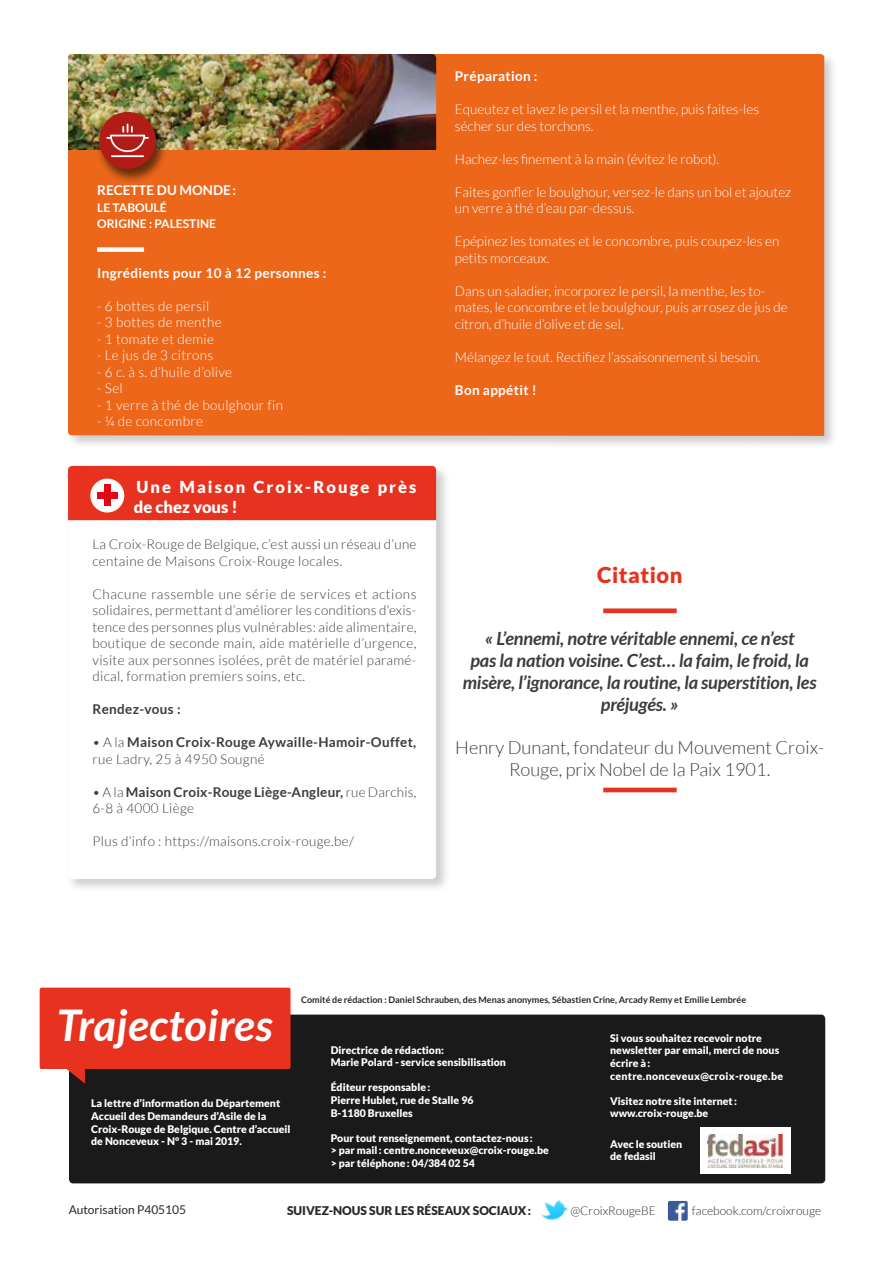
<style>
.page{position:relative;width:893px;height:1263px;background:#fff}
.page>*{position:absolute;margin:0;border:0;box-sizing:border-box;transform-origin:0 0}
.t1{font:italic 700 43.65px "Lato";letter-spacing:.01em;color:#fff}
.t2{font:900 21.9px "Lato";letter-spacing:.025em;color:#e6321f}
.t3{font:italic 700 18.15px/21.9px "Lato";letter-spacing:-.01em;color:#3c3c3b;text-align:center}
.t4{font:300 18.15px/21.9px "Lato";color:#3c3c3b;text-align:center}
.t5{font:900 16.5px/19.8px "Lato";letter-spacing:.125em;color:#fff}
.t6{font:300 13.5px/16.5px "Lato";color:#fff}
.t7{font:300 13.5px/16.5px "Lato";letter-spacing:.025em;color:#3c3c3b}
.t8{font:700 13.5px/16.5px "Lato";letter-spacing:.025em;color:#3c3c3b}
.t9{font:300 13.5px "Lato";letter-spacing:.025em;color:#fff}
.t10{font:700 13.5px "Lato";letter-spacing:.025em;color:#fff}
.t11{font:700 13.5px "Lato";color:#fff}
.t12{font:300 12px "Lato";color:#282827}
.t13{font:900 12px "Lato";color:#282827}
.t14{font:700 12px/16.5px "Lato";color:#fff}
.t15{font:12px "Lato";color:#282827}
.t16{font:900 10.5px/12.6px "Lato";color:#fff}
.t17{font:700 9px "Lato";color:#282827}
.s1{font-weight:300}
</style>
<div class="page">
<div style="left:69px;top:1014px;width:756px;height:169px;background:#1a1a1a;border-radius:4px"></div>
<div style="left:700px;top:1127px;width:90px;height:46px;background:#fff"></div>
<img style="left:707px;top:1135px;width:75px;height:32px">
<div style="left:40px;top:988px;width:251px;height:81px;background:#e6321f;border-radius:2px"></div>
<svg style="left:66px;top:1069px;width:19px;height:15px"></svg>
<img style="left:541px;top:1200px;width:27px;height:20px">
<img style="left:668px;top:1201px;width:20px;height:20px">
<div style="left:603px;top:608px;width:74px;height:5px;background:#e6321f"></div>
<hr style="left:603px;top:788px;width:74px;height:4px;background:#e6321f">
<div style="left:66px;top:464px;width:384px;height:429px;background:#000;opacity:.2"></div>
<div style="left:68px;top:466px;width:368px;height:413px;background:#fff;border-radius:4px"></div>
<div style="left:68px;top:466px;width:368px;height:54px;background:#e6321f"></div>
<div style="left:90px;top:479px;width:34px;height:33px;background:#fff;border-radius:50%"></div>
<div style="left:104px;top:485px;width:7px;height:21px;background:#e30613"></div>
<div style="left:98px;top:492px;width:20px;height:7px;background:#e30613"></div>
<div style="left:66px;top:52px;width:773px;height:398px;background:#000;opacity:.2"></div>
<div style="left:68px;top:54px;width:756px;height:382px;background:#ec671a"></div>
<img style="left:68px;top:54px;width:368px;height:96px">
<div style="left:96px;top:111px;width:73px;height:73px;background:#000;opacity:.57"></div>
<div style="left:99px;top:112px;width:57px;height:57px;background:#b21c17;border-radius:50%"></div>
<hr style="left:111px;top:155px;width:33px;height:2px;background:#fff">
<svg style="left:106px;top:124px;width:43px;height:28px"></svg>
<div style="left:97px;top:247px;width:47px;height:5px;background:#fff"></div>
<p class="t11" style="left:97px;top:183px;width:140px">RECETTE DU MONDE:</p>
<p class="t14" style="left:97px;top:199px;width:120px">LE TABOULÉ<br>ORIGINE : PALESTINE</p>
<p class="t10" style="left:97px;top:265px;width:231px">Ingrédients pour 10 à 12 personnes :</p>
<p class="t9" style="left:97px;top:299px;width:114px">- 6 bottes de persil</p>
<p class="t9" style="left:97px;top:315px;width:126px">- 3 bottes de menthe</p>
<p class="t9" style="left:97px;top:332px;width:118px">- 1 tomate et demie</p>
<p class="t9" style="left:97px;top:348px;width:118px">- Le jus de 3 citrons</p>
<p class="t9" style="left:97px;top:365px;width:137px">- 6 c. à s. d’huile d’olive</p>
<p class="t6" style="left:97px;top:380px;width:27px">- Sel</p>
<p class="t9" style="left:97px;top:398px;width:187px">- 1 verre à thé de boulghour fin</p>
<p class="t9" style="left:97px;top:414px;width:107px">- ¼ de concombre</p>
<h3 class="t5" style="left:134px;top:477px;width:284px">Une Maison Croix-Rouge près de chez vous !</h3>
<p class="t7" style="left:92px;top:536px;width:325px">La Croix-Rouge de Belgique, c’est aussi un réseau d’une centaine de Maisons Croix-Rouge locales.</p>
<p class="t7" style="left:92px;top:585px;width:326px;text-align:justify">Chacune rassemble une série de services et actions solidaires, permettant d’améliorer les conditions d’exis&shy;tence des personnes plus vulnérables: aide alimentaire, boutique de seconde main, aide matérielle d’urgence, visite aux personnes isolées, prêt de matériel paramé&shy;dical, formation premiers soins, etc.</p>
<p class="t8" style="left:92px;top:701px;width:90px">Rendez-vous :</p>
<p class="t8" style="left:92px;top:734px;width:325px"><span class="s1">• A la</span> Maison Croix-Rouge Aywaille-Hamoir-Ouffet, <span class="s1">rue Ladry, 25 à 4950 Sougné</span></p>
<p class="t8" style="left:92px;top:783px;width:325px"><span class="s1">• A la</span> Maison Croix-Rouge Liège-Angleur, <span class="s1">rue Darchis,<br>6-8 à 4000 Liège</span></p>
<p class="t7" style="left:92px;top:833px;width:263px">Plus d’info : https://maisons.croix-rouge.be/</p>
<p class="t10" style="left:455px;top:69px;width:84px">Préparation :</p>
<p class="t6" style="left:455px;top:101px;width:306px">Equeutez et lavez le persil et la menthe, puis faites-les sécher sur des torchons.</p>
<p class="t6" style="left:455px;top:151px;width:266px">Hachez-les finement à la main (évitez le robot).</p>
<p class="t6" style="left:455px;top:184px;width:338px">Faites gonfler le boulghour, versez-le dans un bol et ajoutez un verre à thé d’eau par-dessus.</p>
<p class="t6" style="left:455px;top:233px;width:326px">Epépinez les tomates et le concombre, puis coupez-les en petits morceaux.</p>
<p class="t6" style="left:455px;top:283px;width:334px">Dans un saladier, incorporez le persil, la menthe, les to&shy;mates, le concombre et le boulghour, puis arrosez de jus de citron, d’huile d’olive et de sel.</p>
<p class="t6" style="left:455px;top:349px;width:307px">Mélangez le tout. Rectifiez l’assaisonnement si besoin.</p>
<p class="t10" style="left:455px;top:382px;width:83px">Bon appétit !</p>
<h2 class="t2" style="left:597px;top:563px;width:87px">Citation</h2>
<h3 class="t3" style="left:463px;top:628px;width:355px">« L’ennemi, notre véritable ennemi, ce n’est<br>pas la nation voisine. C’est… la faim, le froid, la misère, l’ignorance, la routine, la superstition, les préjugés. »</h3>
<h3 class="t4" style="left:455px;top:737px;width:370px">Henry Dunant, fondateur du Mouvement Croix-<br>Rouge, prix Nobel de la Paix 1901.</h3>
<h1 class="t1" style="left:57px;top:1000px;width:217px">Trajectoires</h1>
<p class="t16" style="left:91px;top:1097px;width:201px">La lettre d’information du Département Accueil des Demandeurs d’Asile de la Croix-Rouge de Belgique. Centre d’accueil de Nonceveux - N° 3 - mai 2019.</p>
<p class="t17" style="left:301px;top:994px;width:447px">Comité de rédaction : Daniel Schrauben, des Menas anonymes, Sébastien Crine, Arcady Remy et Emilie Lembrée</p>
<p class="t16" style="left:331px;top:1043px;width:177px">Directrice de rédaction:<br>Marie Polard - service sensibilisation</p>
<p class="t16" style="left:331px;top:1081px;width:144px">Éditeur responsable:<br>Pierre Hublet, rue de Stalle 96<br>B-1180 Bruxelles</p>
<p class="t16" style="left:331px;top:1131px;width:220px">Pour tout renseignement, contactez-nous :<br>&gt; par mail: centre.nonceveux@croix-rouge.be &gt; par téléphone: 04/384 02 54</p>
<p class="t16" style="left:610px;top:1031px;width:174px">Si vous souhaitez recevoir notre newsletter par email, merci de nous écrire à: centre.nonceveux@croix-rouge.be</p>
<p class="t16" style="left:610px;top:1094px;width:128px">Visitez notre site internet : www.croix-rouge.be</p>
<p class="t16" style="left:610px;top:1137px;width:74px">Avec le soutien de fedasil</p>
<p class="t15" style="left:69px;top:1203px;width:119px">Autorisation P405105</p>
<p class="t13" style="left:287px;top:1204px;width:246px">SUIVEZ-NOUS SUR LES RÉSEAUX SOCIAUX:</p>
<p class="t12" style="left:570px;top:1204px;width:87px">@CroixRougeBE</p>
<p class="t12" style="left:692px;top:1204px;width:131px">facebook.com/croixrouge</p>
</div>
